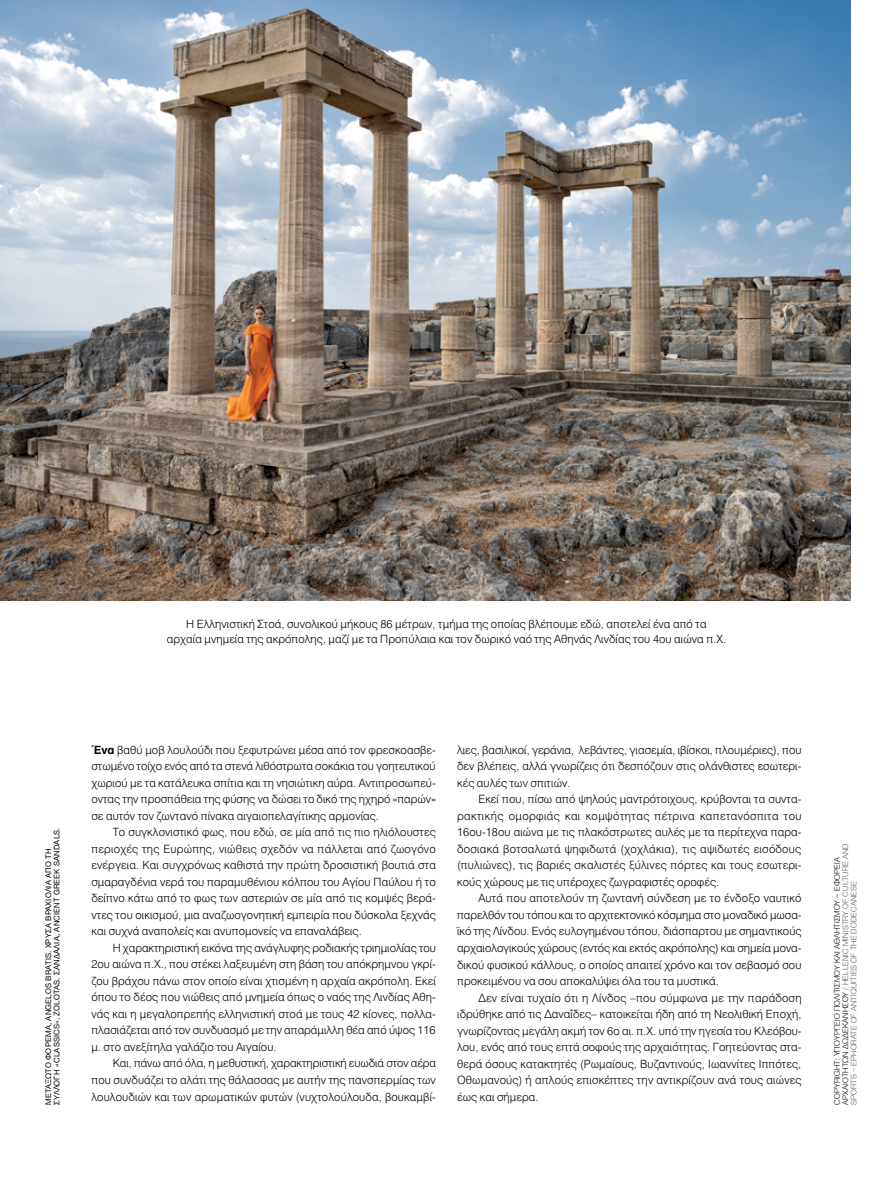
<style>
.page{position:relative;width:893px;height:1191px;background:#fff}
.page>*{position:absolute;margin:0;border:0;box-sizing:border-box;transform-origin:0 0}
.t1{font:300 11.25px/16.5px "UB Helvetica";letter-spacing:.005em;color:#000;text-align:justify}
.t2{font:8.25px/8.2px "Helvetica Neue Greek";letter-spacing:.025em;color:#000}
.t3{font:300 8.25px/8.2px "Helvetica Neue Greek";letter-spacing:.025em;color:#000}
.t4{font:300 8.25px "Helvetica Neue Greek";letter-spacing:.025em;color:#58595b}
.s1{font-weight:700}
.s2{color:#58595b}
</style>
<div class="page">
<img style="left:0;top:0;width:850px;height:601px">
<p class="t1" style="left:167px;top:616px;width:561px;line-height:15px;text-align:center">Η Ελληνιστική Στοά, συνολικού μήκους 86 μέτρων, τμήμα της οποίας βλέπουμε εδώ, αποτελεί ένα από τα<br>αρχαία μνημεία της ακρόπολης, μαζί με τα Προπύλαια και τον δωρικό ναό της Αθηνάς Λινδίας του 4ου αιώνα π.Χ.</p>
<p class="t2" style="left:44px;top:1104px;width:279px;rotate:-90deg">ΜΕΤΑΞΩΤΟ ΦΟΡΕΜΑ, ANGELOS BRATIS. ΧΡΥΣΑ ΒΡΑΧΙΟΛΙΑ ΑΠΟ ΤΗ<br>ΣΥΛΛΟΓΗ «CLASSICS», ZOLOTAS. ΣΑΝΔΑΛΙΑ, ANCIENT GREEK SANDALS.</p>
<p class="t1" style="left:91px;top:741px;width:346px"><span class="s1">Ένα</span> βαθύ μοβ λουλούδι που ξεφυτρώνει μέσα από τον φρεσκοασβε&shy;στωμένο τοίχο ενός από τα στενά λιθόστρωτα σοκάκια του γοητευτικού χωριού με τα κατάλευκα σπίτια και τη νησιώτικη αύρα. Αντιπροσωπεύ&shy;οντας την προσπάθεια της φύσης να δώσει το δικό της ηχηρό «παρών» σε αυτόν τον ζωντανό πίνακα αιγαιοπελαγίτικης αρμονίας.</p>
<p class="t1" style="left:91px;top:824px;width:346px;text-indent:21px">Το συγκλονιστικό φως, που εδώ, σε μία από τις πιο ηλιόλουστες περιοχές της Ευρώπης, νιώθεις σχεδόν να πάλλεται από ζωογόνο ενέργεια. Και συγχρόνως καθιστά την πρώτη δροσιστική βουτιά στα σμαραγδένια νερά του παραμυθένιου κόλπου του Αγίου Παύλου ή το δείπνο κάτω από το φως των αστεριών σε μία από τις κομψές βερά&shy;ντες του οικισμού, μια αναζωογονητική εμπειρία που δύσκολα ξεχνάς και συχνά αναπολείς και ανυπομονείς να επαναλάβεις.</p>
<p class="t1" style="left:91px;top:939px;width:346px;text-indent:21px">Η χαρακτηριστική εικόνα της ανάγλυφης ροδιακής τριημιολίας του 2ου αιώνα π.Χ., που στέκει λαξευμένη στη βάση του απόκρημνου γκρί&shy;ζου βράχου πάνω στον οποίο είναι χτισμένη η αρχαία ακρόπολη. Εκεί όπου το δέος που νιώθεις από μνημεία όπως ο ναός της Λινδίας Αθη&shy;νάς και η μεγαλοπρεπής ελληνιστική στοά με τους 42 κίονες, πολλα&shy;πλασιάζεται από τον συνδυασμό με την απαράμιλλη θέα από ύψος 116 μ. στο ανεξίτηλα γαλάζιο του Αιγαίου.</p>
<p class="t1" style="left:91px;top:1055px;width:346px;text-indent:21px">Και, πάνω από όλα, η μεθυστική, χαρακτηριστική ευωδιά στον αέρα που συνδυάζει το αλάτι της θάλασσας με αυτήν της πανσπερμίας των λουλουδιών και των αρωματικών φυτών (νυχτολούλουδα, βουκαμβί-</p>
<p class="t1" style="left:457px;top:741px;width:346px">λιες, βασιλικοί, γεράνια, λεβάντες, γιασεμία, ιβίσκοι, πλουμέριες), που δεν βλέπεις, αλλά γνωρίζεις ότι δεσπόζουν στις ολάνθιστες εσωτερι&shy;κές αυλές των σπιτιών.</p>
<p class="t1" style="left:457px;top:791px;width:346px;text-indent:21px">Εκεί που, πίσω από ψηλούς μαντρότοιχους, κρύβονται τα συντα&shy;ρακτικής ομορφιάς και κομψότητας πέτρινα καπετανόσπιτα του 16ου-18ου αιώνα με τις πλακόστρωτες αυλές με τα περίτεχνα παρα&shy;δοσιακά βοτσαλωτά ψηφιδωτά (χοχλάκια), τις αψιδωτές εισόδους (πυλιώνες), τις βαριές σκαλιστές ξύλινες πόρτες και τους εσωτερι&shy;κούς χώρους με τις υπέροχες ζωγραφιστές οροφές.</p>
<p class="t1" style="left:457px;top:890px;width:346px;text-indent:21px">Αυτά που αποτελούν τη ζωντανή σύνδεση με το ένδοξο ναυτικό παρελθόν του τόπου και το αρχιτεκτονικό κόσμημα στο μοναδικό μωσα&shy;ϊκό της Λίνδου. Ενός ευλογημένου τόπου, διάσπαρτου με σημαντικούς αρχαιολογικούς χώρους (εντός και εκτός ακρόπολης) και σημεία μονα&shy;δικού φυσικού κάλλους, ο οποίος απαιτεί χρόνο και τον σεβασμό σου προκειμένου να σου αποκαλύψει όλα του τα μυστικά.</p>
<p class="t1" style="left:457px;top:989px;width:346px;text-indent:21px">Δεν είναι τυχαίο ότι η Λίνδος –που σύμφωνα με την παράδοση ιδρύθηκε από τις Δαναΐδες– κατοικείται ήδη από τη Νεολιθική Εποχή, γνωρίζοντας μεγάλη ακμή τον 6ο αι. π.Χ. υπό την ηγεσία του Κλεόβου&shy;λου, ενός από τους επτά σοφούς της αρχαιότητας. Γοητεύοντας στα&shy;θερά όσους κατακτητές (Ρωμαίους, Βυζαντινούς, Ιωαννίτες Ιππότες, Οθωμανούς) ή απλούς επισκέπτες την αντικρίζουν ανά τους αιώνες έως και σήμερα.</p>
<p class="t3" style="left:833px;top:1104px;width:263px;rotate:-90deg">COPYRIGHT: ΥΠΟΥΡΓΕΙΟ ΠΟΛΙΤΙΣΜΟΥ ΚΑΙ ΑΘΛΗΤΙΣΜΟΥ – ΕΦΟΡΕΙΑ<br>ΑΡΧΑΙΟΤHΤΩΝ ΔΩΔΕΚΑΝΗΣΟΥ <span class="s2">/ HELLENIC MINISTRY OF CULTURE AND</span></p>
<p class="t4" style="left:849px;top:1104px;width:225px;rotate:-90deg">SPORTS – EPHORATE OF ANTIQUITIES OF THE DODECANESE</p>
</div>
